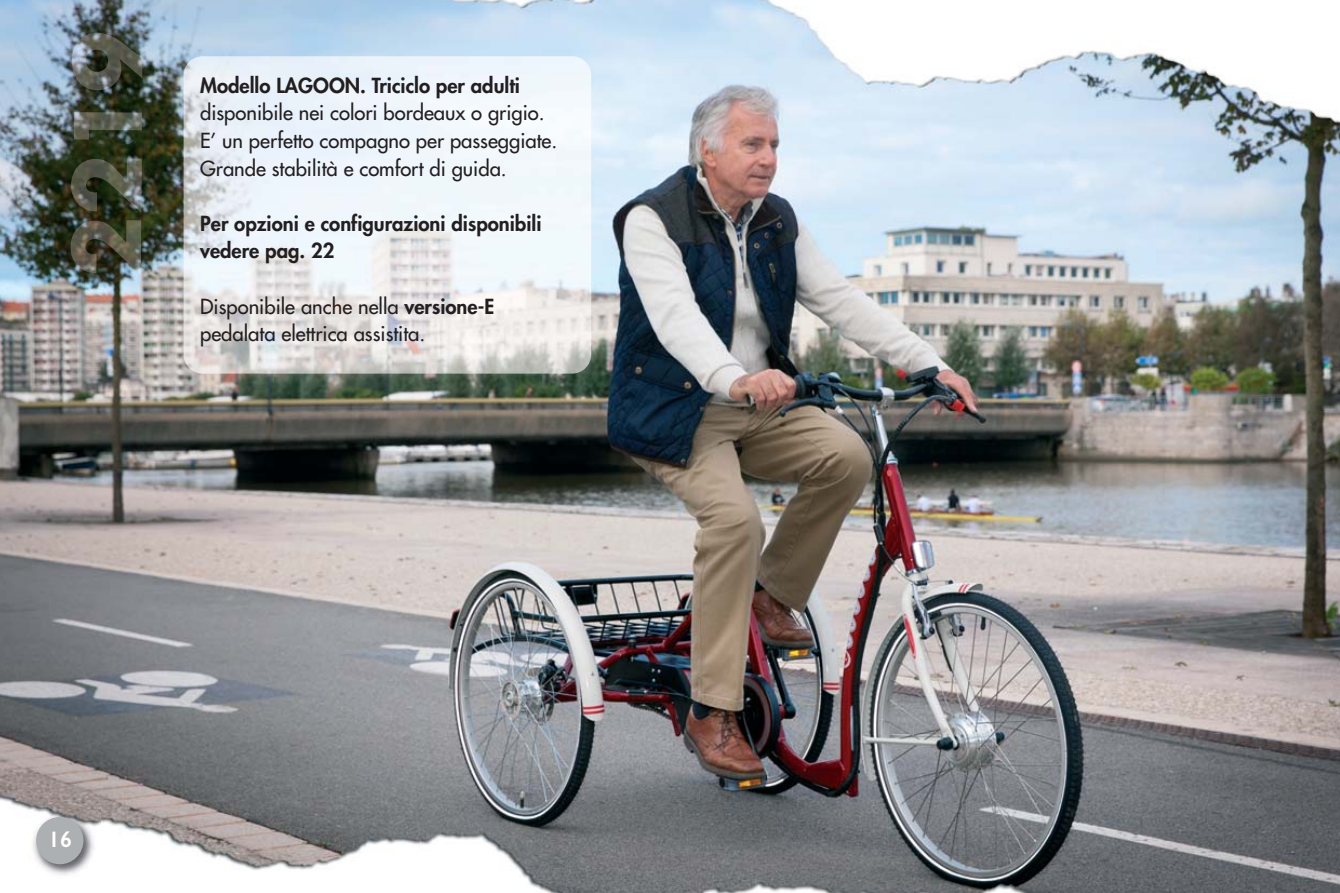
<style>
.page{position:relative;width:1340px;height:893px;background:#fff}
.page>*{position:absolute;margin:0;border:0;box-sizing:border-box;transform-origin:0 0}
.t1{font:600 22.5px "Gill Sans";color:#fff}
.t2{font:20.25px/27.7px "Futura";color:#231f20}
.t3{font:800 20.25px/27.7px "Futura";color:#231f20}
.s1{font-weight:800}
</style>
<div class="page">
<img style="left:0;top:0;width:1339px;height:893px">
<img style="left:28px;top:809px;width:72px;height:72px">
<div style="left:36px;top:817px;width:47px;height:47px;background:#adb0b2;border-radius:50%"></div>
<img style="left:70px;top:33px;width:72px;height:242px">
<img style="left:184px;top:56px;width:407px;height:318px">
<p class="t2" style="left:200px;top:73px;width:358px"><span class="s1">Modello LAGOON. Triciclo per adulti </span>disponibile nei colori bordeaux o grigio.<br>E’ un perfetto compagno per passeggiate.<br>Grande stabilità e comfort di guida.</p>
<p class="t3" style="left:200px;top:211px;width:343px">Per opzioni e configurazioni disponibili vedere pag. 22</p>
<p class="t2" style="left:200px;top:294px;width:295px">Disponibile anche nella <span class="s1">versione-E </span>pedalata elettrica assistita.</p>
<p class="t1" style="left:48px;top:826px;width:25px">16</p>
</div>
